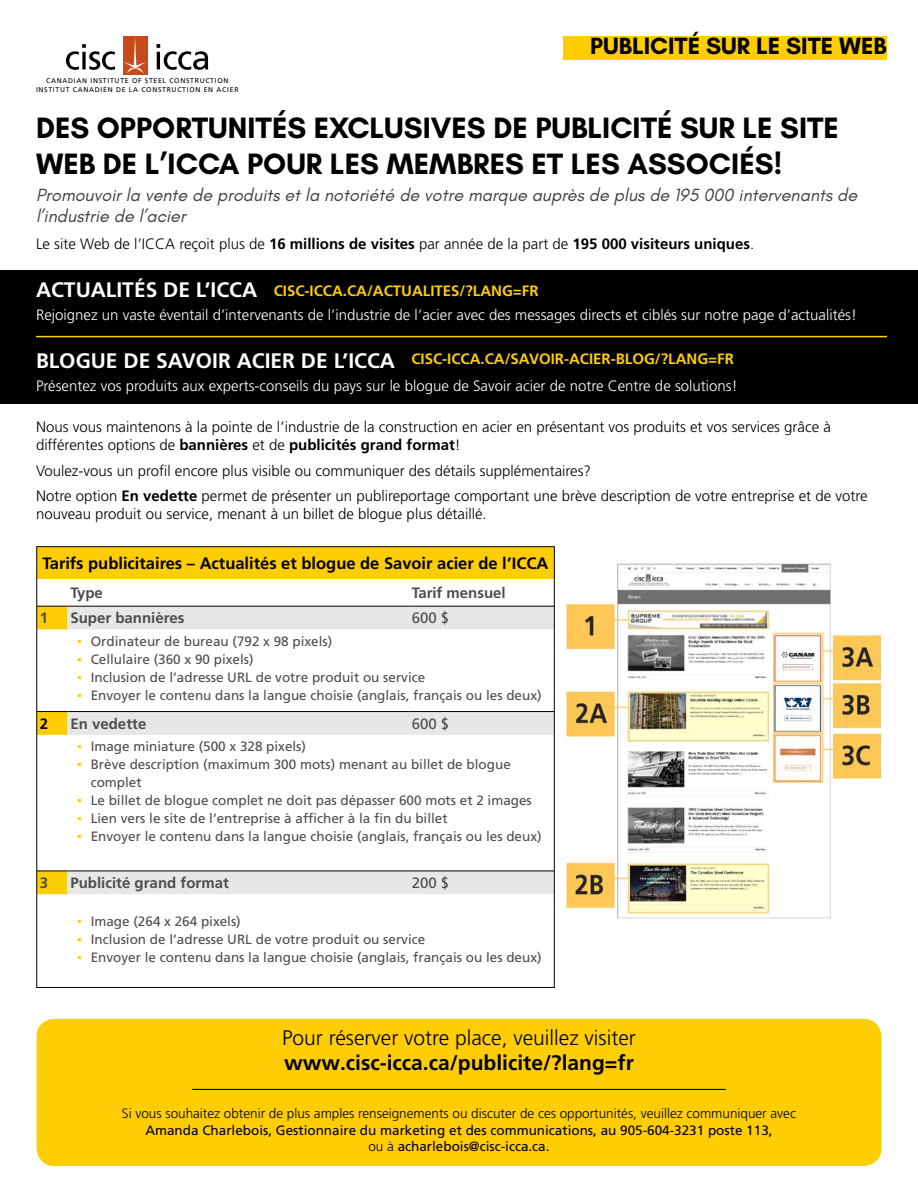
<style>
.page{position:relative;width:918px;height:1188px;background:#fff}
.page>*{position:absolute;margin:0;border:0;box-sizing:border-box;transform-origin:0 0}
.t1{font:700 30px/36px "Glacial Indifference";color:#000}
.t2{font:700 24px "Glacial Indifference";color:#000}
.t3{font:700 21px "Frutiger LT Pro";color:#fff}
.t4{font:300 21px "Frutiger LT Pro";color:#000}
.t5{font:700 21px "Frutiger LT Pro";color:#000}
.t6{font:italic 18px/21.6px "Glacial Indifference";color:#404040}
.t7{font:700 16.5px "Frutiger LT Pro";color:#000}
.t8{font:300 15px/18px "Frutiger LT Pro";color:#000}
.t9{font:300 15px "Frutiger LT Pro";color:#fff}
.t10{font:700 15px "Frutiger LT Pro";color:#ffcd03}
.t11{font:700 15px "Frutiger LT Pro";color:#4d4d4f}
.t12{font:15px "Frutiger LT Pro";color:#4d4d4f}
.t13{font:700 15px "Frutiger LT Pro";color:#000}
.t14{font:13.5px/18px "Frutiger LT Pro";color:#4d4d4f}
.t15{font:13.5px/16.2px "Frutiger LT Pro";color:#000;text-align:center}
.t16{font:300 13.5px "Frutiger LT Pro";color:#000}
.t17{font:6.9px/8.6px "Frutiger";letter-spacing:.1em;color:#000;text-align:center}
.s1{font-weight:700}
.s2{font-family:"Arial Narrow";color:#ffcd03}
.s3{font-weight:300}
</style>
<div class="page">
<div style="left:0;top:270px;width:918px;height:133px;background:#000"></div>
<div style="left:123px;top:36px;width:24px;height:38px;background:#c74a1b"></div>
<svg style="left:157px;top:44px;width:51px;height:26px"></svg>
<svg style="left:66px;top:44px;width:49px;height:26px"></svg>
<svg style="left:124px;top:37px;width:22px;height:36px"></svg>
<div style="left:563px;top:36px;width:324px;height:24px;background:#ffcd03"></div>
<div style="left:37px;top:547px;width:517px;height:32px;background:#ffcd03"></div>
<svg style="left:39px;top:607px;width:514px;height:287px"></svg>
<svg style="left:67px;top:712px;width:486px;height:182px"></svg>
<hr style="left:37px;top:711px;width:30px;height:1px;background:#000">
<hr style="left:67px;top:711px;width:342px;height:1px;background:#000">
<hr style="left:409px;top:711px;width:145px;height:1px;background:#000">
<hr style="left:37px;top:606px;width:30px;height:1px;background:#000">
<hr style="left:67px;top:606px;width:342px;height:1px;background:#000">
<hr style="left:409px;top:606px;width:145px;height:1px;background:#000">
<hr style="left:37px;top:871px;width:30px;height:1px;background:#000">
<hr style="left:67px;top:871px;width:342px;height:1px;background:#000">
<hr style="left:409px;top:871px;width:145px;height:1px;background:#000">
<hr style="left:36px;top:336px;width:851px;height:1px;background:#ffcd03">
<img style="left:561px;top:563px;width:321px;height:356px">
<div style="left:37px;top:1019px;width:844px;height:147px;background:#ffcd03;border-radius:18px"></div>
<hr style="left:192px;top:1089px;width:534px;height:1px;background:#000">
<h2 class="t2" style="left:590px;top:31px;width:298px">PUBLICITÉ SUR LE SITE WEB</h2>
<p class="t17" style="left:36px;top:77px;width:204px">CANADIAN INSTITUTE OF STEEL CONSTRUCTION<br>INSTITUT CANADIEN DE LA CONSTRUCTION EN ACIER</p>
<h1 class="t1" style="left:36px;top:110px;width:805px">DES OPPORTUNITÉS EXCLUSIVES DE PUBLICITÉ SUR LE SITE<br>WEB DE L’ICCA POUR LES MEMBRES ET LES ASSOCIÉS!</h1>
<h3 class="t6" style="left:36px;top:184px;width:823px">Promouvoir la vente de produits et la notoriété de votre marque auprès de plus de 195 000 intervenants de l’industrie de l’acier</h3>
<p class="t8" style="left:36px;top:235px;width:720px">Le site Web de l’ICCA reçoit plus de <span class="s1">16 millions de visites</span> par année de la part de <span class="s1">195 000 visiteurs uniques</span>.</p>
<h3 class="t3" style="left:36px;top:277px;width:223px">ACTUALITÉS DE L’ICCA</h3>
<p class="t10" style="left:274px;top:282px;width:266px">CISC-ICCA.CA/ACTUALITES/?LANG=FR</p>
<p class="t9" style="left:36px;top:306px;width:822px">Rejoignez un vaste éventail d’intervenants de l’industrie de l’acier avec des messages directs et ciblés sur notre page d’actualités!</p>
<h3 class="t3" style="left:36px;top:348px;width:361px">BLOGUE DE SAVOIR ACIER DE L’ICCA</h3>
<p class="t10" style="left:411px;top:350px;width:324px">CISC-ICCA.CA/SAVOIR-ACIER-BLOG/?LANG=FR</p>
<p class="t9" style="left:36px;top:378px;width:703px">Présentez vos produits aux experts-conseils du pays sur le blogue de Savoir acier de notre Centre de solutions!</p>
<p class="t8" style="left:36px;top:418px;width:796px">Nous vous maintenons à la pointe de l’industrie de la construction en acier en présentant vos produits et vos services grâce à différentes options de <span class="s1">bannières</span> et de <span class="s1">publicités grand format</span>!</p>
<p class="t8" style="left:36px;top:458px;width:833px;line-height:25.5px">Voulez-vous un profil encore plus visible ou communiquer des détails supplémentaires?<br>Notre option <span class="s1">En vedette</span> permet de présenter un publireportage comportant une brève description de votre entreprise et de votre</p>
<p class="t8" style="left:36px;top:505px;width:452px">nouveau produit ou service, menant à un billet de blogue plus détaillé.</p>
<p class="t7" style="left:43px;top:554px;width:507px">Tarifs publicitaires – Actualités et blogue de Savoir acier de l’ICCA</p>
<p class="t11" style="left:70px;top:584px;width:34px">Type</p>
<p class="t11" style="left:412px;top:584px;width:95px">Tarif mensuel</p>
<p class="t11" style="left:40px;top:609px;width:10px">1</p>
<p class="t11" style="left:70px;top:609px;width:115px">Super bannières</p>
<p class="t12" style="left:412px;top:609px;width:39px">600 $</p>
<p class="t14" style="left:77px;top:632px;width:257px"><span class="s2">▪</span> Ordinateur de bureau (792 x 98 pixels)</p>
<p class="t14" style="left:77px;top:650px;width:178px"><span class="s2">▪</span> Cellulaire (360 x 90 pixels)</p>
<p class="t14" style="left:77px;top:668px;width:350px"><span class="s2">▪</span> Inclusion de l’adresse URL de votre produit ou service</p>
<p class="t14" style="left:77px;top:686px;width:466px"><span class="s2">▪</span> Envoyer le contenu dans la langue choisie (anglais, français ou les deux)</p>
<p class="t13" style="left:40px;top:715px;width:10px">2</p>
<p class="t11" style="left:70px;top:715px;width:77px">En vedette</p>
<p class="t12" style="left:412px;top:715px;width:39px">600 $</p>
<p class="t14" style="left:77px;top:737px;width:230px"><span class="s2">▪</span> Image miniature (500 x 328 pixels)</p>
<p class="t14" style="left:91px;top:755px;width:422px;text-indent:-14px"><span class="s2">▪</span> Brève description (maximum 300 mots) menant au billet de blogue complet</p>
<p class="t14" style="left:77px;top:791px;width:456px"><span class="s2">▪</span> Le billet de blogue complet ne doit pas dépasser 600 mots et 2 images</p>
<p class="t14" style="left:77px;top:809px;width:372px"><span class="s2">▪</span> Lien vers le site de l’entreprise à afficher à la fin du billet</p>
<p class="t14" style="left:77px;top:827px;width:466px"><span class="s2">▪</span> Envoyer le contenu dans la langue choisie (anglais, français ou les deux)</p>
<p class="t11" style="left:40px;top:874px;width:10px">3</p>
<p class="t11" style="left:70px;top:874px;width:160px">Publicité grand format</p>
<p class="t12" style="left:412px;top:874px;width:39px">200 $</p>
<p class="t14" style="left:77px;top:913px;width:165px"><span class="s2">▪</span> Image (264 x 264 pixels)</p>
<p class="t14" style="left:77px;top:931px;width:350px"><span class="s2">▪</span> Inclusion de l’adresse URL de votre produit ou service</p>
<p class="t14" style="left:77px;top:949px;width:466px"><span class="s2">▪</span> Envoyer le contenu dans la langue choisie (anglais, français ou les deux)</p>
<h3 class="t4" style="left:282px;top:1026px;width:355px">Pour réserver votre place, veuillez visiter</h3>
<h3 class="t5" style="left:284px;top:1051px;width:351px">www.cisc-icca.ca/publicite/?lang=fr</h3>
<p class="t16" style="left:122px;top:1106px;width:676px">Si vous souhaitez obtenir de plus amples renseignements ou discuter de ces opportunités, veuillez communiquer avec</p>
<p class="t15" style="left:145px;top:1122px;width:629px">Amanda Charlebois, Gestionnaire du marketing et des communications, au 905-604-3231 poste 113, <span class="s3">ou à</span> acharlebois@cisc-icca.ca.</p>
</div>
